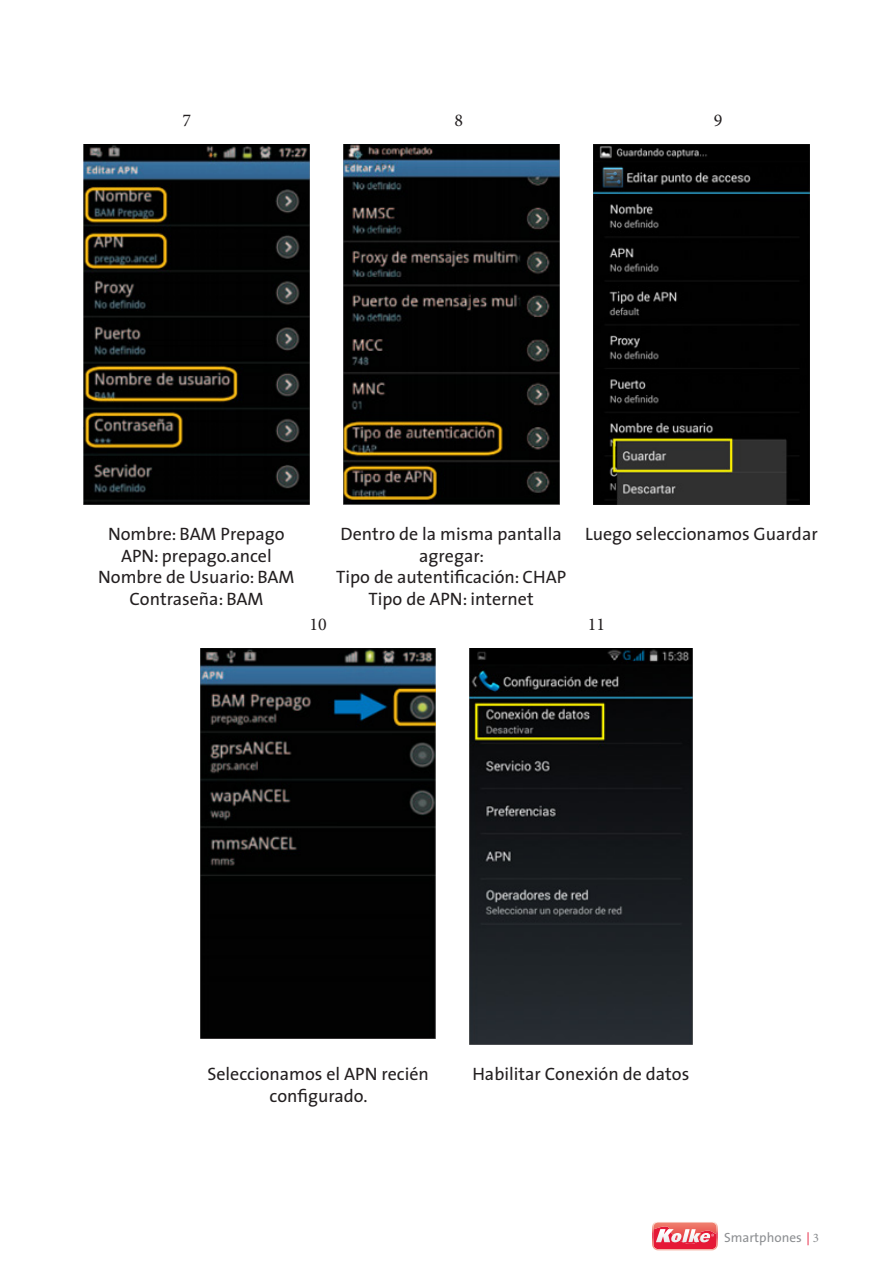
<style>
.page{position:relative;width:893px;height:1263px;background:#fff}
.page>*{position:absolute;margin:0;border:0;box-sizing:border-box;transform-origin:0 0}
.t1{font:18px/21.6px "The Sans";color:#231f20;text-align:center}
.t2{font:18px "Minion Pro";color:#231f20}
.t3{font:13.35px "The Sans";color:#8d8f92}
.s1{font-family:"Minion Pro";font-size:13.05px;color:#e51836}
.s2{font-family:"Minion Pro";font-size:13.05px}
</style>
<div class="page">
<svg style="left:652px;top:1222px;width:66px;height:28px;background:#ec757c"></svg>
<img style="left:593px;top:144px;width:216px;height:360px">
<img style="left:84px;top:144px;width:225px;height:360px">
<img style="left:343px;top:144px;width:216px;height:360px">
<img style="left:470px;top:648px;width:222px;height:396px">
<img style="left:201px;top:648px;width:234px;height:390px">
<p class="t2" style="left:183px;top:108px;width:10px">7</p>
<p class="t2" style="left:454px;top:108px;width:10px">8</p>
<p class="t2" style="left:714px;top:108px;width:10px">9</p>
<p class="t1" style="left:108px;top:523px;width:178px">Nombre: BAM Prepago</p>
<p class="t1" style="left:121px;top:544px;width:152px">APN: prepago.ancel</p>
<p class="t1" style="left:98px;top:566px;width:198px">Nombre de Usuario: BAM</p>
<p class="t1" style="left:129px;top:587px;width:135px">Contraseña: BAM</p>
<p class="t1" style="left:341px;top:523px;width:223px">Dentro de la misma pantalla agregar:</p>
<p class="t1" style="left:336px;top:566px;width:232px">Tipo de autentificación: CHAP</p>
<p class="t1" style="left:369px;top:587px;width:167px">Tipo de APN: internet</p>
<p class="t1" style="left:585px;top:523px;width:234px">Luego seleccionamos Guardar</p>
<p class="t2" style="left:309px;top:612px;width:19px">10</p>
<p class="t2" style="left:588px;top:612px;width:19px">11</p>
<p class="t1" style="left:207px;top:1063px;width:223px">Seleccionamos el APN recién configurado.</p>
<p class="t1" style="left:472px;top:1063px;width:218px">Habilitar Conexión de datos</p>
<p class="t3" style="left:724px;top:1226px;width:97px">Smartphones <span class="s1">|</span> <span class="s2">3</span></p>
</div>
